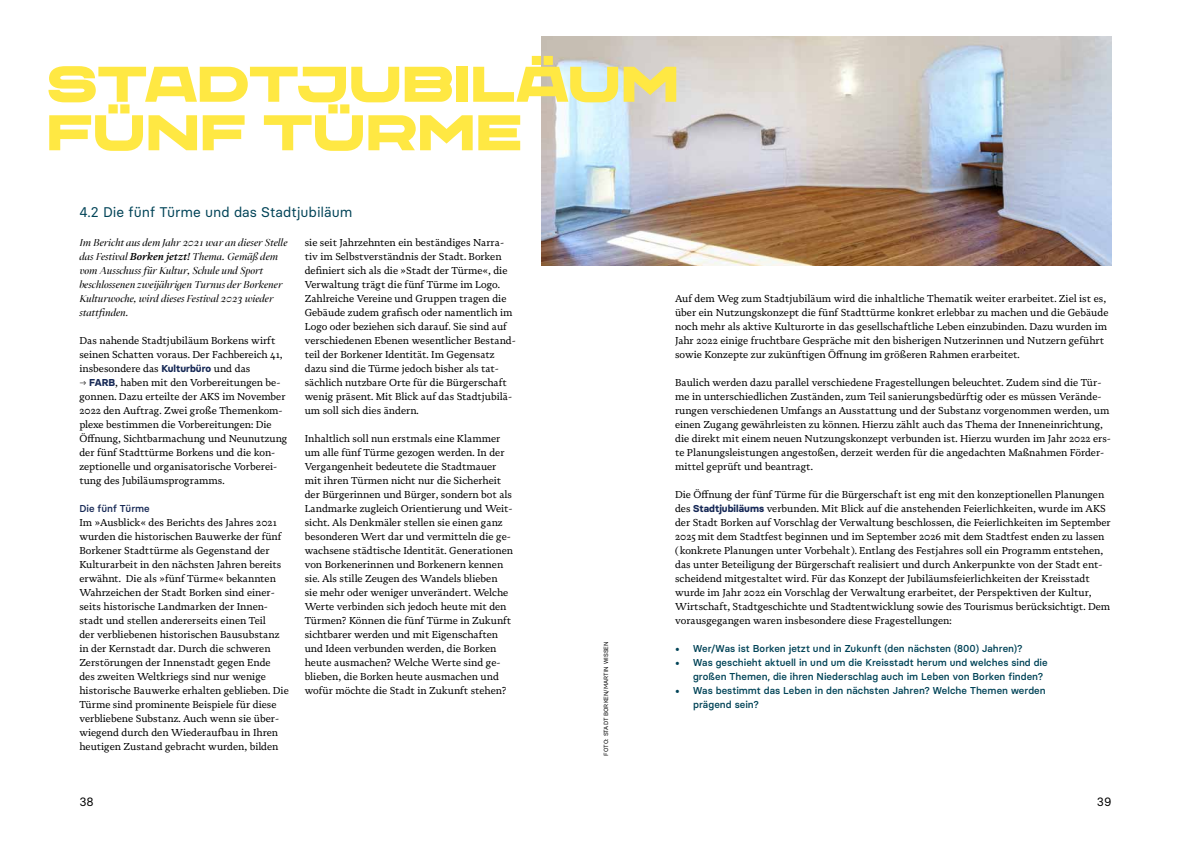
<style>
.page{position:relative;width:1191px;height:842px;background:#fff}
.page>*{position:absolute;margin:0;border:0;box-sizing:border-box;transform-origin:0 0}
.t1{font:expanded 50px/48.5px "CHANEY";color:#ffe843}
.t2{font:14px "Basier Circle";color:#004357}
.t3{font:12px "Basier Circle";color:#000}
.t4{font:10px/14px "Novela";color:#000}
.t5{font:500 10px/14px "Basier Circle";letter-spacing:.005em;color:#004357}
.t6{font:italic 10px/14px "Novela Display";color:#000}
.t7{font:500 10px "Basier Circle";color:#172956}
.t8{font:6px "Basier Circle";color:#000}
.s1{font-family:"Novela";font-weight:600}
.s2{font-family:"Basier Circle";font-weight:700;color:#172956}
.s3{font-family:"Minion Pro";font-weight:400;font-size:12px}
</style>
<div class="page">
<img style="left:541px;top:36px;width:570px;height:230px">
<h1 class="t1" style="left:47px;top:60px;width:633px">STADTJUBILÄUM<br>FÜNF TÜRME</h1>
<h2 class="t2" style="left:79px;top:204px;width:275px">4.2 Die fünf Türme und das Stadtjubiläum</h2>
<p class="t6" style="left:79px;top:235px;width:209px">Im Bericht aus dem Jahr 2021 war an dieser Stelle das Festival <span class="s1">Borken jetzt!</span> Thema. Gemäß dem vom Ausschuss für Kultur, Schule und Sport beschlossenen zweijährigen Turnus der Borkener Kulturwoche, wird dieses Festival 2023 wieder stattfinden.</p>
<p class="t4" style="left:79px;top:333px;width:205px">Das nahende Stadtjubiläum Borkens wirft seinen Schatten voraus. Der Fachbereich 41, insbesondere das <span class="s2">Kulturbüro</span> und das</p>
<p class="t4" style="left:79px;top:375px;width:209px">→ <span class="s2">FARB</span>, haben mit den Vorbereitungen be&shy;gonnen. Dazu erteilte der AKS im November 2022 den Auftrag. Zwei große Themenkom&shy;plexe bestimmen die Vorbereitungen: Die Öffnung, Sichtbarmachung und Neunutzung der fünf Stadttürme Borkens und die kon&shy;zeptionelle und organisatorische Vorberei&shy;tung des Jubiläumsprogramms.</p>
<p class="t7" style="left:79px;top:502px;width:72px">Die fünf Türme</p>
<p class="t4" style="left:79px;top:515px;width:211px">Im »Ausblick« des Berichts des Jahres 2021 wurden die historischen Bauwerke der fünf Borkener Stadttürme als Gegenstand der Kulturarbeit in den nächsten Jahren bereits erwähnt. Die als »fünf Türme« bekannten Wahrzeichen der Stadt Borken sind einer&shy;seits historische Landmarken der Innen&shy;stadt und stellen andererseits einen Teil<br>der verbliebenen historischen Bausubstanz in der Kernstadt dar. Durch die schweren Zerstörungen der Innenstadt gegen Ende<br>des zweiten Weltkriegs sind nur wenige historische Bauwerke erhalten geblieben. Die Türme sind prominente Beispiele für diese verbliebene Substanz. Auch wenn sie über&shy;wiegend durch den Wiederaufbau in Ihren heutigen Zustand gebracht wurden, bilden</p>
<p class="t4" style="left:305px;top:235px;width:213px">sie seit Jahrzehnten ein beständiges Narra&shy;tiv im Selbstverständnis der Stadt. Borken definiert sich als die »Stadt der Türme«, die Verwaltung trägt die fünf Türme im Logo.<br>Zahlreiche Vereine und Gruppen tragen die Gebäude zudem grafisch oder namentlich im Logo oder beziehen sich darauf. Sie sind auf verschiedenen Ebenen wesentlicher Bestand&shy;teil der Borkener Identität. Im Gegensatz dazu sind die Türme jedoch bisher als tat&shy;sächlich nutzbare Orte für die Bürgerschaft wenig präsent. Mit Blick auf das Stadtjubilä&shy;um soll sich dies ändern.</p>
<p class="t4" style="left:305px;top:431px;width:210px">Inhaltlich soll nun erstmals eine Klammer um alle fünf Türme gezogen werden. In der Vergangenheit bedeutete die Stadtmauer mit ihren Türmen nicht nur die Sicherheit der Bürgerinnen und Bürger, sondern bot als Landmarke zugleich Orientierung und Weit&shy;sicht. Als Denkmäler stellen sie einen ganz besonderen Wert dar und vermitteln die ge&shy;wachsene städtische Identität. Generationen von Borkenerinnen und Borkenern kennen sie. Als stille Zeugen des Wandels blieben<br>sie mehr oder weniger unverändert. Welche Werte verbinden sich jedoch heute mit den Türmen? Können die fünf Türme in Zukunft sichtbarer werden und mit Eigenschaften und Ideen verbunden werden, die Borken heute ausmachen? Welche Werte sind ge&shy;blieben, die Borken heute ausmachen und wofür möchte die Stadt in Zukunft stehen?</p>
<p class="t8" style="left:602px;top:755px;width:116px;rotate:-90deg">FOTO: STADT BORKEN/MARTIN WISSEN</p>
<p class="t4" style="left:675px;top:291px;width:435px">Auf dem Weg zum Stadtjubiläum wird die inhaltliche Thematik weiter erarbeitet. Ziel ist es, über ein Nutzungskonzept die fünf Stadttürme konkret erlebbar zu machen und die Gebäude noch mehr als aktive Kulturorte in das gesellschaftliche Leben einzubinden. Dazu wurden im Jahr 2022 einige fruchtbare Gespräche mit den bisherigen Nutzerinnen und Nutzern geführt sowie Konzepte zur zukünftigen Öffnung im größeren Rahmen erarbeitet.</p>
<p class="t4" style="left:675px;top:375px;width:437px">Baulich werden dazu parallel verschiedene Fragestellungen beleuchtet. Zudem sind die Tür&shy;me in unterschiedlichen Zuständen, zum Teil sanierungsbedürftig oder es müssen Verände&shy;rungen verschiedenen Umfangs an Ausstattung und der Substanz vorgenommen werden, um einen Zugang gewährleisten zu können. Hierzu zählt auch das Thema der Inneneinrichtung, die direkt mit einem neuen Nutzungskonzept verbunden ist. Hierzu wurden im Jahr 2022 ers&shy;te Planungsleistungen angestoßen, derzeit werden für die angedachten Maßnahmen Förder&shy;mittel geprüft und beantragt.</p>
<p class="t4" style="left:675px;top:487px;width:437px">Die Öffnung der fünf Türme für die Bürgerschaft ist eng mit den konzeptionellen Planungen des <span class="s2">Stadtjubiläums</span> verbunden. Mit Blick auf die anstehenden Feierlichkeiten, wurde im AKS der Stadt Borken auf Vorschlag der Verwaltung beschlossen, die Feierlichkeiten im September 2025 mit dem Stadtfest beginnen und im September 2026 mit dem Stadtfest enden zu lassen (konkrete Planungen unter Vorbehalt). Entlang des Festjahres soll ein Programm entstehen, das unter Beteiligung der Bürgerschaft realisiert und durch Ankerpunkte von der Stadt ent&shy;scheidend mitgestaltet wird. Für das Konzept der Jubiläumsfeierlichkeiten der Kreisstadt wurde im Jahr 2022 ein Vorschlag der Verwaltung erarbeitet, der Perspektiven der Kultur, Wirtschaft, Stadtgeschichte und Stadtentwicklung sowie des Tourismus berücksichtigt. Dem vorausgegangen waren insbesondere diese Fragestellungen:</p>
<p class="t5" style="left:675px;top:641px;width:349px"><span class="s3">•</span> Wer/Was ist Borken jetzt und in Zukunft (den nächsten (800) Jahren)?</p>
<p class="t5" style="left:693px;top:655px;width:356px;text-indent:-18px"><span class="s3">•</span> Was geschieht aktuell in und um die Kreisstadt herum und welches sind die großen Themen, die ihren Niederschlag auch im Leben von Borken finden?</p>
<p class="t5" style="left:693px;top:683px;width:354px;text-indent:-18px"><span class="s3">•</span> Was bestimmt das Leben in den nächsten Jahren? Welche Themen werden prägend sein?</p>
<p class="t3" style="left:79px;top:794px;width:16px">38</p>
<p class="t3" style="left:1096px;top:794px;width:16px">39</p>
</div>
